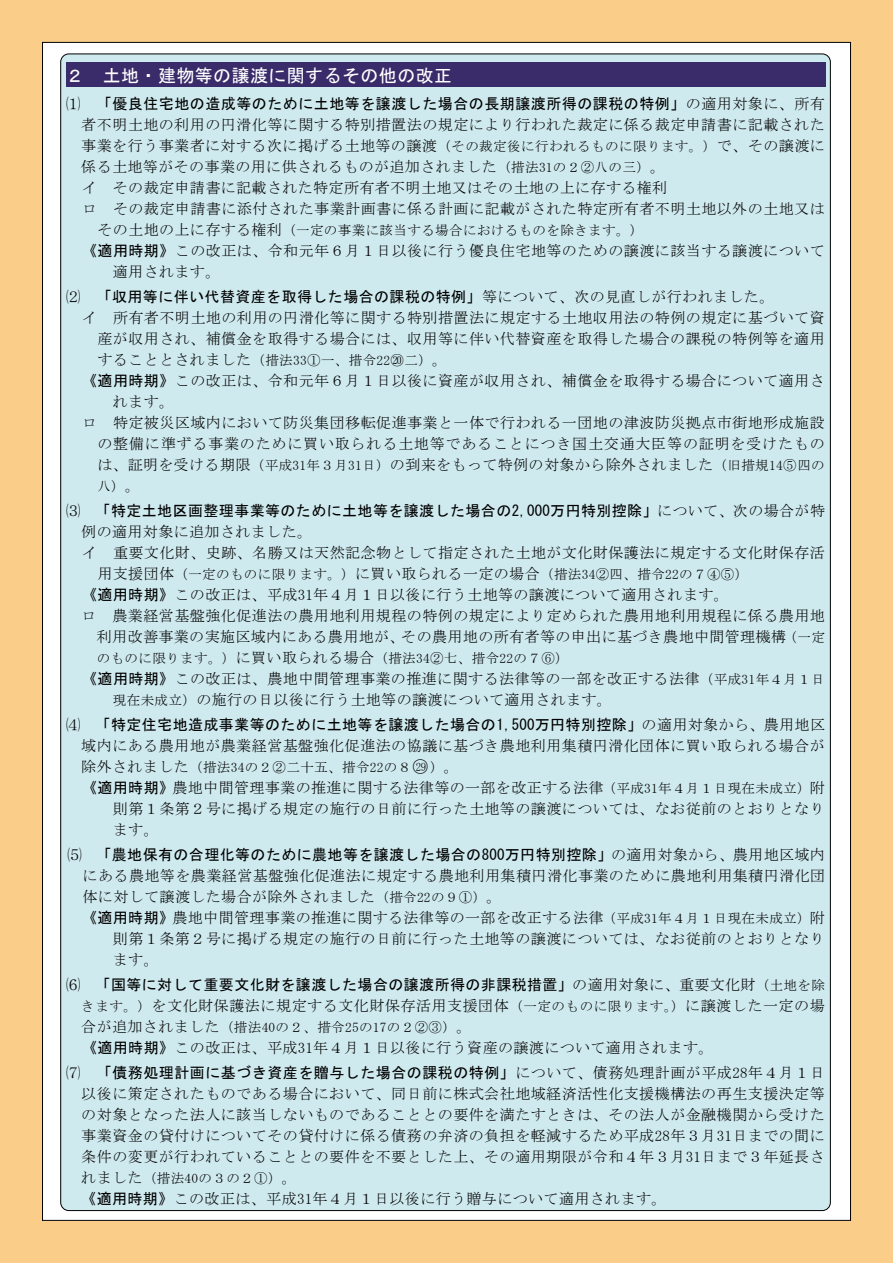
<style>
.page{position:relative;width:893px;height:1263px;background:#facd89}
.page>*{position:absolute;margin:0;border:0;box-sizing:border-box;transform-origin:0 0}
.t1{font:18px "MS Gothic";letter-spacing:.025em;color:#fff}
.t2{font:15px/21px "MS Mincho";letter-spacing:.03em;color:#000}
.t3{font:15px "MS Gothic";letter-spacing:.025em;color:#000}
.t4{font:15px "MS Mincho";letter-spacing:.055em;color:#000}
.t5{font:13.5px "MS Mincho";letter-spacing:.025em;color:#000}
.s1{font-family:"MS Mincho"}
.s2{font-size:13.5px}
.s3{font-size:15px}
.s4{font-family:"MS Gothic"}
.s5{font-size:18px}
.s6{font-size:12px}
.s7{font-family:"MS Mincho";font-size:13.5px}
</style>
<div class="page">
<div style="left:43px;top:42px;width:807px;height:1178px;background:linear-gradient(to bottom,#fff,#fdfdfd)"></div>
<div style="left:61px;top:54px;width:769px;height:1156px;background:#cfeaef;border-radius:8px"></div>
<div style="left:66px;top:62px;width:759px;height:25px;background:#3a2c6b"></div>
<p class="t1" style="left:66px;top:66px;width:388px">２ 土地・建物等の譲渡に関するその他の改正</p>
<p class="t3" style="left:66px;top:96px;width:760px"><span class="s1">⑴</span> 「優良住宅地の造成等のために土地等を譲渡した場合の長期譲渡所得の課税の特例」<span class="s1">の適用対象に、所有</span></p>
<p class="t2" style="left:81px;top:114px;width:745px">者不明土地の利用の円滑化等に関する特別措置法の規定により行われた裁定に係る裁定申請書に記載された事業を行う事業者に対する次に掲げる土地等の譲渡<span class="s2">（その裁定後に行われるものに限ります。）</span>で、その譲渡に係る土地等がその事業の用に供されるものが追加されました<span class="s2">（措法31の２②八の三）</span>。<br>イ その裁定申請書に記載された特定所有者不明土地又はその土地の上に存する権利<br>ロ その裁定申請書に添付された事業計画書に係る計画に記載がされた特定所有者不明土地以外の土地又は</p>
<p class="t5" style="left:97px;top:224px;width:547px"><span class="s3">その土地の上に存する権利</span>（一定の事業に該当する場合におけるものを除きます。）</p>
<p class="t2" style="left:113px;top:240px;width:713px;text-indent:-31px"><span class="s4">《適用時期》</span>この改正は、令和元年６月１日以後に行う優良住宅地等のための譲渡に該当する譲渡について適用されます。</p>
<p class="t3" style="left:66px;top:289px;width:710px"><span class="s1">⑵</span> 「収用等に伴い代替資産を取得した場合の課税の特例」<span class="s1">等について、次の見直しが行われました。</span></p>
<p class="t2" style="left:82px;top:307px;width:744px;text-align:right">イ 所有者不明土地の利用の円滑化等に関する特別措置法に規定する土地収用法の特例の規定に基づいて資産が収用され、補償金を取得する場合には、収用等に伴い代替資産を取得した場合の課税の特例等を適用</p>
<p class="t5" style="left:97px;top:353px;width:351px"><span class="s3">することとされました</span>（措法33①一、措令22⑳二）<span class="s3">。</span></p>
<p class="t2" style="left:82px;top:370px;width:744px"><span class="s4">《適用時期》</span>この改正は、令和元年６月１日以後に資産が収用され、補償金を取得する場合について適用さ</p>
<p class="t2" style="left:113px;top:391px;width:63px">れます。</p>
<p class="t2" style="left:82px;top:412px;width:744px">ロ 特定被災区域内において防災集団移転促進事業と一体で行われる一団地の津波防災拠点市街地形成施設</p>
<p class="t4" style="left:97px;top:436px;width:729px">の整備に準ずる事業のために買い取られる土地等であることにつき国土交通大臣等の証明を受けたもの</p>
<p class="t2" style="left:97px;top:454px;width:729px">は、証明を受ける期限<span class="s2">（平成31年３月31日）</span>の到来をもって特例の対象から除外されました<span class="s2">（旧措規14⑤四の</span></p>
<p class="t5" style="left:97px;top:479px;width:44px">八）<span class="s3">。</span></p>
<p class="t3" style="left:66px;top:503px;width:761px"><span class="s1">⑶</span> 「特定土地区画整理事業等のために土地等を譲渡した場合の2,000万円特別控除」<span class="s1">について、次の場合が特</span></p>
<p class="t2" style="left:81px;top:521px;width:745px">例の適用対象に追加されました。<br>イ 重要文化財、史跡、名勝又は天然記念物として指定された土地が文化財保護法に規定する文化財保存活</p>
<p class="t5" style="left:97px;top:567px;width:652px"><span class="s3">用支援団体</span>（一定のものに限ります。）<span class="s3">に買い取られる一定の場合</span>（措法34②四、措令22の７④⑤）</p>
<p class="t2" style="left:82px;top:584px;width:648px"><span class="s4">《適用時期》</span>この改正は、平成31年４月１日以後に行う土地等の譲渡について適用されます。</p>
<p class="t2" style="left:81px;top:605px;width:745px">ロ 農業経営基盤強化促進法の農用地利用規程の特例の規定により定められた農用地利用規程に係る農用地</p>
<p class="t2" style="left:97px;top:626px;width:730px">利用改善事業の実施区域内にある農用地が、その農用地の所有者等の申出に基づき農地中間管理機構<span class="s2">（一定</span></p>
<p class="t5" style="left:97px;top:651px;width:473px">のものに限ります。）<span class="s3">に買い取られる場合</span>（措法34②七、措令22の７⑥）</p>
<p class="t2" style="left:113px;top:668px;width:713px;text-indent:-31px"><span class="s4">《適用時期》</span>この改正は、農地中間管理事業の推進に関する法律等の一部を改正する法律<span class="s2">（平成31年４月１日現在未成立）</span>の施行の日以後に行う土地等の譲渡について適用されます。</p>
<p class="t3" style="left:66px;top:717px;width:761px"><span class="s1">⑷</span> 「特定住宅地造成事業等のために土地等を譲渡した場合の1,500万円特別控除」<span class="s1">の適用対象から、農用地区</span></p>
<p class="t2" style="left:81px;top:735px;width:745px">域内にある農用地が農業経営基盤強化促進法の協議に基づき農地利用集積円滑化団体に買い取られる場合が</p>
<p class="t5" style="left:81px;top:760px;width:379px"><span class="s3">除外されました</span>（措法34の２②二十五、措令22の８<span class="s5">○</span><span class="s6">29</span> ）<span class="s3">。</span></p>
<p class="t2" style="left:113px;top:777px;width:713px;text-align:justify;text-indent:-31px"><span class="s4">《適用時期》</span>農地中間管理事業の推進に関する法律等の一部を改正する法律<span class="s2">（平成31年４月１日現在未成立）</span>附則第１条第２号に掲げる規定の施行の日前に行った土地等の譲渡については、なお従前のとおりとなります。</p>
<p class="t3" style="left:67px;top:847px;width:759px"><span class="s1">⑸</span> 「農地保有の合理化等のために農地等を譲渡した場合の800万円特別控除」<span class="s1">の適用対象から、農用地区域内</span></p>
<p class="t2" style="left:83px;top:865px;width:744px">にある農地等を農業経営基盤強化促進法に規定する農地利用集積円滑化事業のために農地利用集積円滑化団</p>
<p class="t2" style="left:83px;top:886px;width:421px">体に対して譲渡した場合が除外されました<span class="s2">（措令22の９①）</span>。</p>
<p class="t2" style="left:82px;top:907px;width:744px"><span class="s4">《適用時期》</span>農地中間管理事業の推進に関する法律等の一部を改正する法律<span class="s2">（平成31年４月１日現在未成立）</span>附</p>
<p class="t2" style="left:113px;top:928px;width:713px">則第１条第２号に掲げる規定の施行の日前に行った土地等の譲渡については、なお従前のとおりとなり</p>
<p class="t2" style="left:113px;top:949px;width:47px">ます。</p>
<p class="t3" style="left:66px;top:977px;width:760px"><span class="s1">⑹</span> 「国等に対して重要文化財を譲渡した場合の譲渡所得の非課税措置」<span class="s1">の適用対象に、重要文化財</span><span class="s7">（土地を除</span></p>
<p class="t2" style="left:81px;top:995px;width:745px"><span class="s2">きます。）</span>を文化財保護法に規定する文化財保存活用支援団体<span class="s2">（一定のものに限ります。）</span>に譲渡した一定の場</p>
<p class="t5" style="left:81px;top:1020px;width:392px"><span class="s3">合が追加されました</span>（措法40の２、措令25の17の２②③）<span class="s3">。</span></p>
<p class="t2" style="left:82px;top:1037px;width:633px"><span class="s4">《適用時期》</span>この改正は、平成31年４月１日以後に行う資産の譲渡について適用されます。</p>
<p class="t3" style="left:66px;top:1065px;width:760px"><span class="s1">⑺</span> 「債務処理計画に基づき資産を贈与した場合の課税の特例」<span class="s1">について、債務処理計画が平成28年４月１日</span></p>
<p class="t2" style="left:81px;top:1083px;width:745px;text-align:justify">以後に策定されたものである場合において、同日前に株式会社地域経済活性化支援機構法の再生支援決定等の対象となった法人に該当しないものであることとの要件を満たすときは、その法人が金融機関から受けた事業資金の貸付けについてその貸付けに係る債務の弁済の負担を軽減するため平成28年３月31日までの間に条件の変更が行われていることとの要件を不要とした上、その適用期限が令和４年３月31日まで３年延長さ</p>
<p class="t5" style="left:81px;top:1171px;width:217px"><span class="s3">れました</span>（措法40の３の２①）<span class="s3">。</span></p>
<p class="t2" style="left:81px;top:1188px;width:587px"><span class="s4">《適用時期》</span>この改正は、平成31年４月１日以後に行う贈与について適用されます。</p>
</div>
